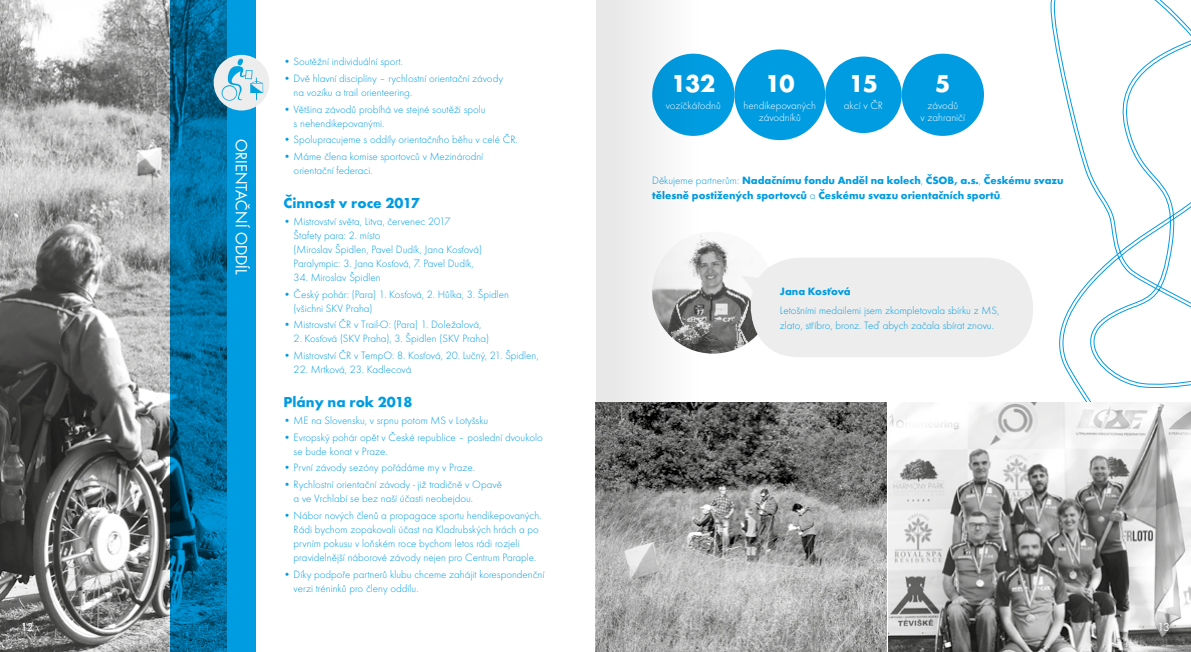
<style>
.page{position:relative;width:1191px;height:652px;background:#fff}
.page>*{position:absolute;margin:0;border:0;box-sizing:border-box;transform-origin:0 0}
.t1{font:700 25.3px "Futura TCE";letter-spacing:-.045em;color:#fff}
.t2{font:700 15px "Futura TCE";color:#009ce1}
.t3{font:15px "Futura CE";color:#fff}
.t4{font:12px "Futura TCE";color:#fff}
.t5{font:300 11px/14px "Futura TCE";color:#009ce1}
.t6{font:700 11px/15px "Futura TCE";color:#009ce1}
.t7{font:300 11px/12px "Futura TCE";color:#fff;text-align:center}
.s1{font-weight:300}
</style>
<div class="page">
<img style="left:0;top:0;width:170px;height:652px">
<img style="left:652px;top:232px;width:122px;height:122px;border-radius:61px">
<img style="left:595px;top:402px;width:291px;height:250px">
<svg style="left:0;top:456px;width:17px;height:196px;background:#5a5a59"></svg>
<svg style="left:170px;top:0;width:85px;height:652px;background:#0079af"></svg>
<div style="left:214px;top:55px;width:55px;height:56px;background:#ededed;border-radius:50%"></div>
<svg style="left:222px;top:58px;width:41px;height:43px"></svg>
<div style="left:652px;top:54px;width:82px;height:82px;background:#009ce1;border-radius:50%"></div>
<div style="left:734px;top:49px;width:91px;height:91px;background:#009ce1;border-radius:50%"></div>
<div style="left:825px;top:57px;width:76px;height:76px;background:#009ce1;border-radius:50%"></div>
<div style="left:901px;top:54px;width:83px;height:82px;background:#009ce1;border-radius:50%"></div>
<svg style="left:1050px;top:0;width:141px;height:402px"></svg>
<img style="left:889px;top:402px;width:302px;height:250px">
<div style="left:1161px;top:624px;width:20px;height:18px;background:#000;opacity:.75"></div>
<svg style="left:1153px;top:616px;width:22px;height:21px"></svg>
<svg style="left:741px;top:258px;width:292px;height:99px;background:#ebebeb"></svg>
<svg style="left:596px;top:0;width:124px;height:652px"></svg>
<p class="t4" style="left:21px;top:619px;width:14px">12</p>
<h2 class="t3" style="left:250px;top:139px;width:137px;rotate:90deg">ORIENTAČNÍ ODDÍL</h2>
<p class="t5" style="left:283px;top:54px;width:121px">• Soutěžní individuální sport.</p>
<p class="t5" style="left:294px;top:71px;width:211px;text-indent:-10px">• Dvě hlavní disciplíny – rychlostní orientační závody na vozíku a trail orienteering.</p>
<p class="t5" style="left:294px;top:102px;width:193px;text-indent:-10px">• Většina závodů probíhá ve stejné soutěži spolu s nehendikepovanými.</p>
<p class="t5" style="left:283px;top:133px;width:236px">• Spolupracujeme s oddíly orientačního běhu v celé ČR.</p>
<p class="t5" style="left:294px;top:150px;width:191px;text-indent:-10px">• Máme člena komise sportovců v Mezinárodní orientační federaci.</p>
<h2 class="t2" style="left:283px;top:194px;width:138px">Činnost v roce 2017</h2>
<p class="t5" style="left:294px;top:214px;width:190px;text-indent:-10px">• Mistrovství světa, Litva, červenec 2017<br>Štafety para: 2. místo<br>(Miroslav Špidlen, Pavel Dudík, Jana Kosťová)<br>Paralympic: 3. Jana Kosťová, 7. Pavel Dudík,</p>
<p class="t5" style="left:294px;top:270px;width:88px">34. Miroslav Špidlen</p>
<p class="t5" style="left:294px;top:287px;width:217px;text-indent:-10px">• Český pohár: (Para) 1. Kosťová, 2. Hůlka, 3. Špidlen (všichni SKV Praha)</p>
<p class="t5" style="left:283px;top:318px;width:199px">• Mistrovství ČR v Trail-O: (Para) 1. Doležalová,</p>
<p class="t5" style="left:294px;top:332px;width:197px">2. Kosťová (SKV Praha), 3. Špidlen (SKV Praha)</p>
<p class="t5" style="left:283px;top:349px;width:257px">• Mistrovství ČR v TempO: 8. Kosťová, 20. Lučný, 21. Špidlen,</p>
<p class="t5" style="left:294px;top:363px;width:119px">22. Mrtková, 23. Kadlecová</p>
<h2 class="t2" style="left:283px;top:393px;width:130px">Plány na rok 2018</h2>
<p class="t5" style="left:283px;top:413px;width:206px">• ME na Slovensku, v srpnu potom MS v Lotyšsku</p>
<p class="t5" style="left:294px;top:430px;width:251px;text-indent:-10px">• Evropský pohár opět v České republice – poslední dvoukolo se bude konat v Praze.</p>
<p class="t5" style="left:283px;top:461px;width:193px">• První závody sezóny pořádáme my v Praze.</p>
<p class="t5" style="left:294px;top:478px;width:210px;text-indent:-10px">• Rychlostní orientační závody - již tradičně v Opavě a ve Vrchlabí se bez naší účasti neobejdou.</p>
<p class="t5" style="left:294px;top:509px;width:249px;text-indent:-10px">• Nábor nových členů a propagace sportu hendikepovaných.<br>Rádi bychom zopakovali účast na Kladrubských hrách a po prvním pokusu v loňském roce bychom letos rádi rozjeli pravidelnější náborové závody nejen pro Centrum Paraple.</p>
<p class="t5" style="left:294px;top:567px;width:252px;text-indent:-10px">• Díky podpoře partnerů klubu chceme zahájit korespondenční verzi tréninků pro členy oddílu.</p>
<h1 class="t1" style="left:671px;top:68px;width:46px">132</h1>
<p class="t7" style="left:665px;top:100px;width:57px">vozíčkářodnů</p>
<h1 class="t1" style="left:765px;top:68px;width:31px">10</h1>
<p class="t7" style="left:743px;top:100px;width:74px">hendikepovaných závodníků</p>
<h1 class="t1" style="left:849px;top:68px;width:30px">15</h1>
<p class="t7" style="left:844px;top:100px;width:41px">akcí v ČR</p>
<h1 class="t1" style="left:935px;top:68px;width:17px">5</h1>
<p class="t7" style="left:920px;top:100px;width:46px">závodů<br>v zahraničí</p>
<p class="t6" style="left:652px;top:172px;width:413px"><span class="s1">Děkujeme partnerům:</span> Nadačnímu fondu Anděl na kolech<span class="s1">,</span> ČSOB, a.s.<span class="s1">,</span> Českému svazu tělesně postižených sportovců <span class="s1">a</span> Českému svazu orientačních sportů<span class="s1">.</span></p>
<p class="t6" style="left:780px;top:283px;width:72px">Jana Kosťová</p>
<p class="t5" style="left:780px;top:303px;width:221px;line-height:15px">Letošními medailemi jsem zkompletovala sbírku z MS, zlato, stříbro, bronz. Teď abych začala sbírat znovu.</p>
<p class="t4" style="left:1157px;top:619px;width:14px">13</p>
</div>
